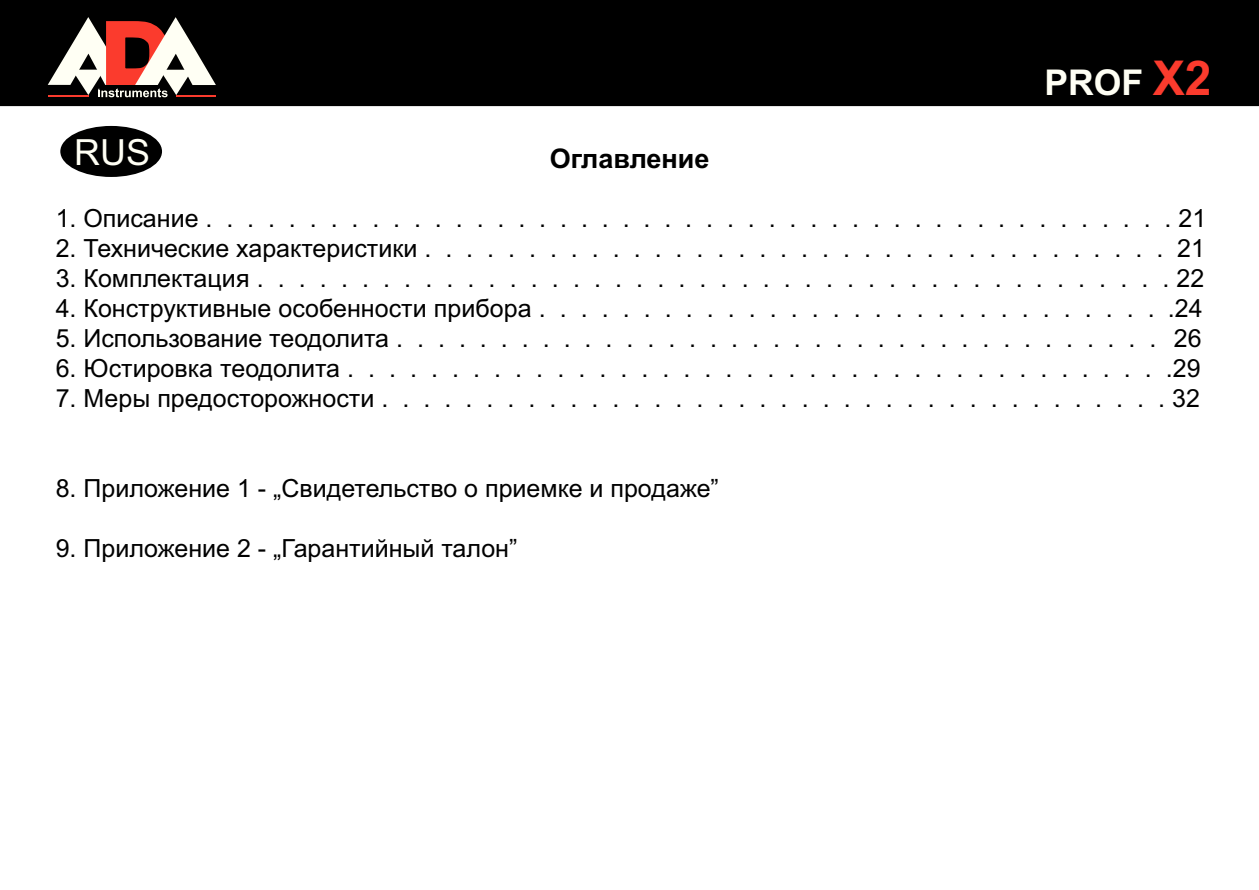
<style>
.page{position:relative;width:1259px;height:890px;background:#fff}
.page>*{position:absolute;margin:0;border:0;box-sizing:border-box;transform-origin:0 0}
.t1{font:36px "Arial";color:#fffff4}
.t2{font:700 35.4px "Arial";color:#fffff4}
.t3{font:700 27px "Arial";color:#000}
.t4{font:24.9px "Arial";color:#000}
.s1{font-size:48px;color:#fb3b2d}
</style>
<div class="page">
<div style="left:0;top:0;width:1258px;height:106px;background:#000"></div>
<svg style="left:48px;top:17px;width:168px;height:80px"></svg>
<hr style="left:48px;top:95px;width:40px;height:2px;background:#fb3b2d">
<hr style="left:176px;top:95px;width:40px;height:2px;background:#fb3b2d">
<div style="left:60px;top:126px;width:102px;height:51px;background:#000;border-radius:50%"></div>
<h1 class="t1" style="left:74px;top:129px;width:77px">RUS</h1>
<p class="t3" style="left:550px;top:142px;width:161px">Оглавление</p>
<h2 class="t2" style="left:1044px;top:69px;width:169px">PROF <span class="s1">X2</span></h2>
<p class="t4" style="left:56px;top:202px;width:1152px">1. Описание . . . . . . . . . . . . . . . . . . . . . . . . . . . . . . . . . . . . . . . . . . . . . . . 21</p>
<p class="t4" style="left:56px;top:232px;width:1151px">2. Технические характеристики . . . . . . . . . . . . . . . . . . . . . . . . . . . . . . . . . . . . 21</p>
<p class="t4" style="left:56px;top:262px;width:1150px">3. Комплектация . . . . . . . . . . . . . . . . . . . . . . . . . . . . . . . . . . . . . . . . . . . . 22</p>
<p class="t4" style="left:56px;top:292px;width:1148px">4. Конструктивные особенности прибора . . . . . . . . . . . . . . . . . . . . . . . . . . . . . . .24</p>
<p class="t4" style="left:56px;top:322px;width:1147px">5. Использование теодолита . . . . . . . . . . . . . . . . . . . . . . . . . . . . . . . . . . . . . 26</p>
<p class="t4" style="left:56px;top:352px;width:1146px">6. Юстировка теодолита . . . . . . . . . . . . . . . . . . . . . . . . . . . . . . . . . . . . . . . .29</p>
<p class="t4" style="left:56px;top:382px;width:1145px">7. Меры предосторожности . . . . . . . . . . . . . . . . . . . . . . . . . . . . . . . . . . . . . . 32</p>
<p class="t4" style="left:56px;top:472px;width:665px">8. Приложение 1 - „Свидетельство о приемке и продаже”</p>
<p class="t4" style="left:56px;top:532px;width:463px">9. Приложение 2 - „Гарантийный талон”</p>
</div>
